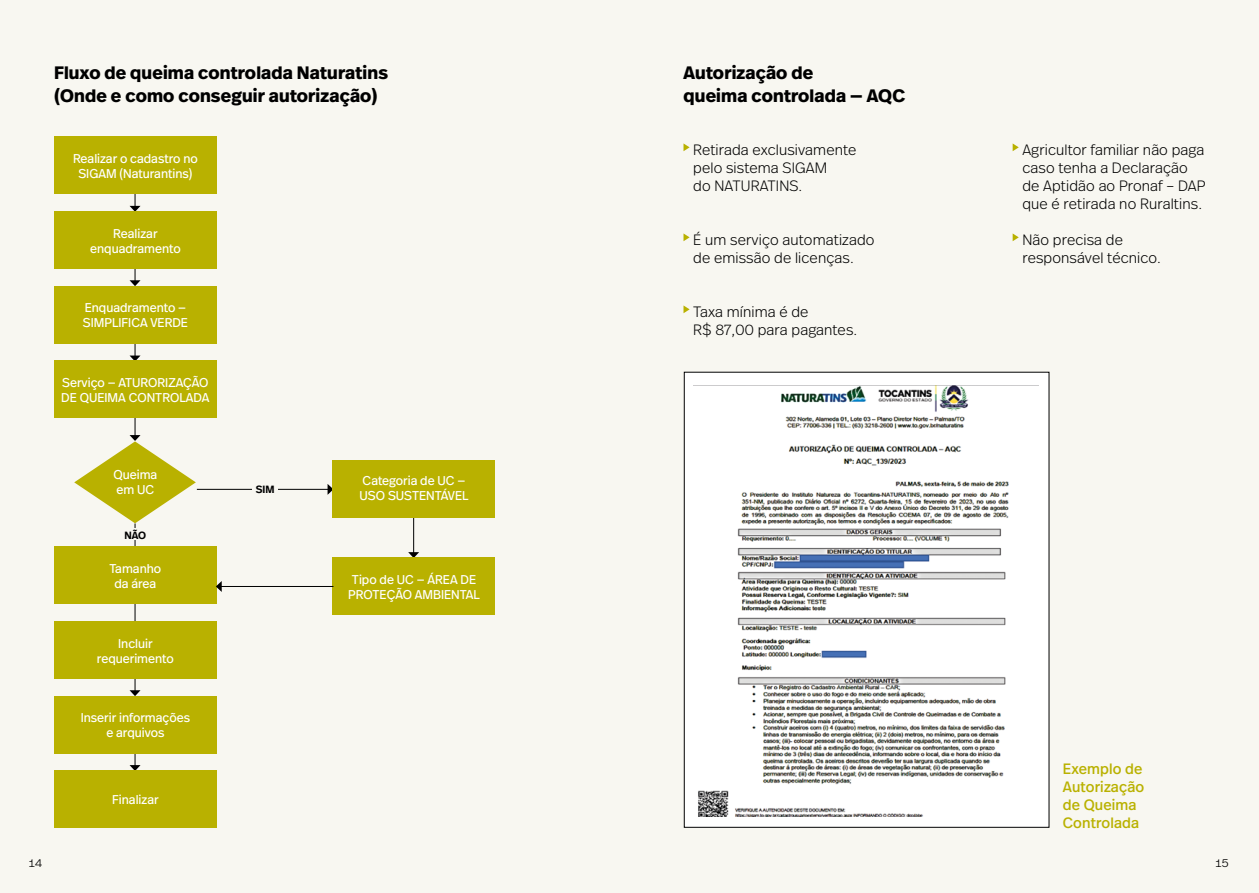
<style>
.page{position:relative;width:1259px;height:893px;background:#f8f7f1}
.page>*{position:absolute;margin:0;border:0;box-sizing:border-box;transform-origin:0 0}
.t1{font:700 18px/22.5px "Real Head Pro";letter-spacing:.01em;color:#000}
.t2{font:300 15px/18px "Real Head Pro";letter-spacing:.01em;color:#000}
.t3{font:15px/18px "Real Head Pro";letter-spacing:.01em;color:#b9b100}
.t4{font:300 13.5px "Real Head Pro";color:#000}
.t5{font:12.75px/15px "Real Head Pro";color:#fff;text-align:center}
.t6{font:600 10.5px "Real Head Pro";letter-spacing:.01em;color:#000}
</style>
<div class="page">
<svg style="left:683px;top:143px;width:6px;height:8px"></svg>
<svg style="left:1012px;top:143px;width:6px;height:8px"></svg>
<svg style="left:683px;top:233px;width:6px;height:8px"></svg>
<svg style="left:1012px;top:233px;width:6px;height:8px"></svg>
<svg style="left:683px;top:305px;width:6px;height:8px"></svg>
<hr style="left:135px;top:523px;width:1px;height:100px;background:#000">
<hr style="left:413px;top:517px;width:1px;height:36px;background:#000">
<svg style="left:408px;top:552px;width:11px;height:6px"></svg>
<hr style="left:197px;top:489px;width:131px;height:1px;background:#000">
<svg style="left:327px;top:484px;width:6px;height:11px"></svg>
<svg style="left:130px;top:344px;width:10px;height:17px"></svg>
<svg style="left:130px;top:269px;width:10px;height:17px"></svg>
<svg style="left:130px;top:194px;width:10px;height:17px"></svg>
<svg style="left:130px;top:753px;width:10px;height:17px"></svg>
<svg style="left:130px;top:679px;width:10px;height:17px"></svg>
<div style="left:119px;top:529px;width:33px;height:11px;background:#f8f7f1"></div>
<div style="left:252px;top:483px;width:26px;height:11px;background:#f8f7f1"></div>
<div style="left:54px;top:137px;width:162px;height:57px;background:#b9b100"></div>
<div style="left:54px;top:211px;width:162px;height:58px;background:#b9b100"></div>
<div style="left:54px;top:286px;width:162px;height:58px;background:#b9b100"></div>
<div style="left:54px;top:361px;width:162px;height:57px;background:#b9b100"></div>
<div style="left:54px;top:546px;width:162px;height:58px;background:#b9b100"></div>
<div style="left:54px;top:621px;width:162px;height:58px;background:#b9b100"></div>
<div style="left:54px;top:696px;width:162px;height:57px;background:#b9b100"></div>
<div style="left:54px;top:770px;width:162px;height:58px;background:#b9b100"></div>
<svg style="left:74px;top:418px;width:122px;height:105px"></svg>
<div style="left:333px;top:460px;width:162px;height:58px;background:#b9b100"></div>
<div style="left:333px;top:558px;width:162px;height:57px;background:#b9b100"></div>
<hr style="left:221px;top:586px;width:112px;height:1px;background:#000">
<svg style="left:216px;top:581px;width:6px;height:11px"></svg>
<div style="left:684px;top:372px;width:365px;height:455px;background:#fff"></div>
<img style="left:698px;top:386px;width:311px;height:430px">
<h1 class="t1" style="left:54px;top:61px;width:335px">Fluxo de queima controlada Naturatins (Onde e como conseguir autorização)</h1>
<h1 class="t1" style="left:683px;top:61px;width:223px">Autorização de<br>queima controlada — AQC</h1>
<p class="t2" style="left:693px;top:140px;width:165px">Retirada exclusivamente pelo sistema SIGAM<br>do NATURATINS.</p>
<p class="t2" style="left:1022px;top:140px;width:185px">Agricultor familiar não paga caso tenha a Declaração de Aptidão ao Pronaf – DAP que é retirada no Ruraltins.</p>
<p class="t2" style="left:693px;top:230px;width:183px">É um serviço automatizado de emissão de licenças.</p>
<p class="t2" style="left:1022px;top:230px;width:140px">Não precisa de responsável técnico.</p>
<p class="t2" style="left:693px;top:302px;width:165px">Taxa mínima é de<br>R$ 87,00 para pagantes.</p>
<p class="t5" style="left:73px;top:151px;width:126px">Realizar o cadastro no<br>SIGAM (Naturantins)</p>
<p class="t5" style="left:90px;top:225px;width:92px">Realizar enquadramento</p>
<p class="t5" style="left:83px;top:300px;width:107px;text-align:left">Enquadramento —<br>SIMPLIFICA VERDE</p>
<p class="t5" style="left:61px;top:375px;width:150px;text-align:left">Serviço — ATURORIZAÇÃO<br>DE QUEIMA CONTROLADA</p>
<p class="t5" style="left:113px;top:466px;width:45px;text-align:left">Queima em UC</p>
<p class="t5" style="left:359px;top:473px;width:110px;text-align:left">Categoria de UC —<br>USO SUSTENTÁVEL</p>
<p class="t6" style="left:256px;top:481px;width:20px">SIM</p>
<p class="t6" style="left:124px;top:527px;width:23px">NÃO</p>
<p class="t5" style="left:110px;top:561px;width:53px">Tamanho da área</p>
<p class="t5" style="left:97px;top:635px;width:78px">Incluir requerimento</p>
<p class="t5" style="left:81px;top:710px;width:111px">Inserir informações e arquivos</p>
<p class="t5" style="left:112px;top:792px;width:48px">Finalizar</p>
<p class="t5" style="left:348px;top:572px;width:133px;text-align:left">Tipo de UC — ÁREA DE<br>PROTEÇÃO AMBIENTAL</p>
<p class="t3" style="left:1063px;top:760px;width:83px">Exemplo de<br>Autorização de Queima<br>Controlada</p>
<p class="t4" style="left:28px;top:853px;width:16px">14</p>
<p class="t4" style="left:1215px;top:853px;width:15px">15</p>
</div>
